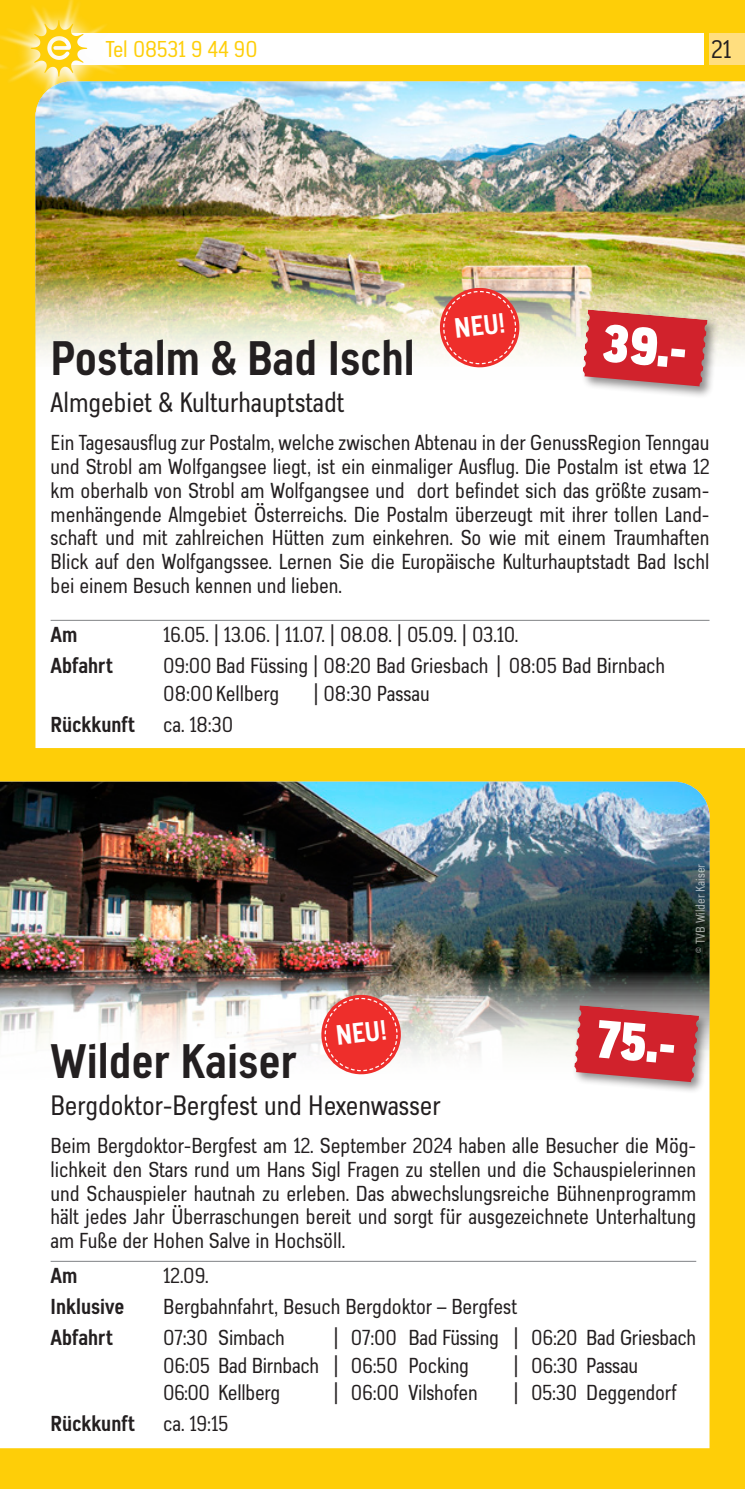
<style>
.page{position:relative;width:745px;height:1489px;background:#fff}
.page>*{position:absolute;margin:0;border:0;box-sizing:border-box;transform-origin:0 0}
.t1{font:900 condensed 52.5px "Azbuka Std";color:#fff}
.t2{font:700 condensed 47.5px "Azbuka Std";color:#231f20}
.t3{font:condensed 27.5px "Azbuka Std";color:#231f20}
.t4{font:700 condensed 27.5px "Azbuka Std";color:#fff}
.t5{font:condensed 25px "Azbuka Std";color:#231f20}
.t6{font:condensed 22.5px "Azbuka Std";color:#fece08}
.t7{font:condensed 21.25px/23.8px "Azbuka Std";color:#231f20}
.t8{font:700 condensed 21.25px "Azbuka Std";color:#231f20}
.t9{font:condensed 12.5px "Azbuka Std";color:#fff}
</style>
<div class="page">
<div style="left:0;top:0;width:744px;height:1488px;background:#fece08"></div>
<div style="left:35px;top:389px;width:709px;height:359px;background:#fff"></div>
<div style="left:35px;top:366px;width:709px;height:23px;background:#fefefe"></div>
<img style="left:35px;top:81px;width:709px;height:285px">
<div style="left:0;top:1089px;width:709px;height:358px;background:#fff"></div>
<hr style="left:51px;top:620px;width:658px;height:1px;background:#808285">
<img style="left:0;top:781px;width:709px;height:308px">
<hr style="left:51px;top:1260px;width:644px;height:1px;background:#808285">
<div style="left:709px;top:33px;width:35px;height:31px;background:#ffde7f"></div>
<div style="left:65px;top:33px;width:638px;height:31px;background:#fff"></div>
<img style="left:31px;top:0;width:120px;height:138px">
<svg style="left:34px;top:20px;width:53px;height:57px"></svg>
<img style="left:0;top:18px;width:34px;height:78px">
<div style="left:580px;top:307px;width:139px;height:92px;background:#231f20;opacity:.5"></div>
<svg style="left:582px;top:309px;width:125px;height:77px;background:#d04145"></svg>
<svg style="left:437px;top:286px;width:84px;height:83px;background:#ea655d"></svg>
<svg style="left:319px;top:992px;width:84px;height:84px;background:#ed6a67"></svg>
<div style="left:571px;top:1002px;width:139px;height:92px;background:#231f20;opacity:.5"></div>
<svg style="left:573px;top:1005px;width:125px;height:77px;background:#cb3c44"></svg>
<p class="t6" style="left:105px;top:36px;width:153px">Tel 08531 9 44 90</p>
<p class="t5" style="left:711px;top:34px;width:21px">21</p>
<p class="t4" style="left:452px;top:311px;width:52px;rotate:-6deg">NEU!</p>
<h1 class="t1" style="left:606px;top:308px;width:85px;rotate:5deg">39.-</h1>
<h2 class="t2" style="left:51px;top:329px;width:365px">Postalm &amp; Bad Ischl</h2>
<p class="t3" style="left:51px;top:386px;width:295px">Almgebiet &amp; Kulturhauptstadt</p>
<p class="t7" style="left:51px;top:431px;width:660px;text-align:justify">Ein Tagesausflug zur Postalm, welche zwischen Abtenau in der GenussRegion Tenngau und Strobl am Wolfgangsee liegt, ist ein einmaliger Ausflug. Die Postalm ist etwa 12 km oberhalb von Strobl am Wolfgangsee und dort befindet sich das größte zusam&shy;menhängende Almgebiet Österreichs. Die Postalm überzeugt mit ihrer tollen Land&shy;schaft und mit zahlreichen Hütten zum einkehren. So wie mit einem Traumhaften Blick auf den Wolfgangssee. Lernen Sie die Europäische Kulturhauptstadt Bad Ischl bei einem Besuch kennen und lieben.</p>
<p class="t8" style="left:51px;top:621px;width:28px">Am</p>
<p class="t7" style="left:163px;top:622px;width:356px">16.05. | 13.06. | 11.07. | 08.08. | 05.09. | 03.10.</p>
<p class="t8" style="left:51px;top:652px;width:64px">Abfahrt</p>
<p class="t7" style="left:163px;top:652px;width:503px;line-height:27.5px">09:00 Bad Füssing | 08:20 Bad Griesbach | 08:05 Bad Birnbach<br>08:00Kellberg</p>
<p class="t7" style="left:313px;top:681px;width:118px">| 08:30 Passau</p>
<p class="t8" style="left:51px;top:711px;width:86px">Rückkunft</p>
<p class="t7" style="left:163px;top:712px;width:71px">ca. 18:30</p>
<p class="t9" style="left:692px;top:953px;width:91px;rotate:-90deg">© TVB Wilder Kaiser</p>
<p class="t4" style="left:334px;top:1018px;width:52px;rotate:-6deg">NEU!</p>
<h1 class="t1" style="left:600px;top:1003px;width:80px;rotate:5deg">75.-</h1>
<h2 class="t2" style="left:51px;top:1031px;width:247px">Wilder Kaiser</h2>
<p class="t3" style="left:51px;top:1088px;width:391px">Bergdoktor-Bergfest und Hexenwasser</p>
<p class="t7" style="left:51px;top:1133px;width:646px;text-align:justify">Beim Bergdoktor-Bergfest am 12. September 2024 haben alle Besucher die Mög&shy;lichkeit den Stars rund um Hans Sigl Fragen zu stellen und die Schauspielerinnen und Schauspieler hautnah zu erleben. Das abwechslungsreiche Bühnenprogramm hält jedes Jahr Überraschungen bereit und sorgt für ausgezeichnete Unterhaltung am Fuße der Hohen Salve in Hochsöll.</p>
<p class="t8" style="left:51px;top:1262px;width:28px">Am</p>
<p class="t7" style="left:163px;top:1263px;width:47px">12.09.</p>
<p class="t8" style="left:51px;top:1293px;width:75px">Inklusive</p>
<p class="t7" style="left:163px;top:1294px;width:355px">Bergbahnfahrt, Besuch Bergdoktor – Bergfest</p>
<p class="t8" style="left:51px;top:1324px;width:64px">Abfahrt</p>
<p class="t7" style="left:163px;top:1325px;width:123px">07:30 Simbach</p>
<p class="t7" style="left:163px;top:1323px;width:534px;line-height:27.5px;text-indent:170px">| 07:00 Bad Füssing | 06:20 Bad Griesbach<br>06:05 Bad Birnbach | 06:50 Pocking</p>
<p class="t7" style="left:513px;top:1353px;width:126px">| 06:30 Passau</p>
<p class="t7" style="left:163px;top:1380px;width:118px">06:00 Kellberg</p>
<p class="t7" style="left:333px;top:1380px;width:146px">| 06:00 Vilshofen</p>
<p class="t7" style="left:513px;top:1380px;width:165px">| 05:30 Deggendorf</p>
<p class="t8" style="left:51px;top:1410px;width:86px">Rückkunft</p>
<p class="t7" style="left:163px;top:1411px;width:67px">ca. 19:15</p>
</div>
